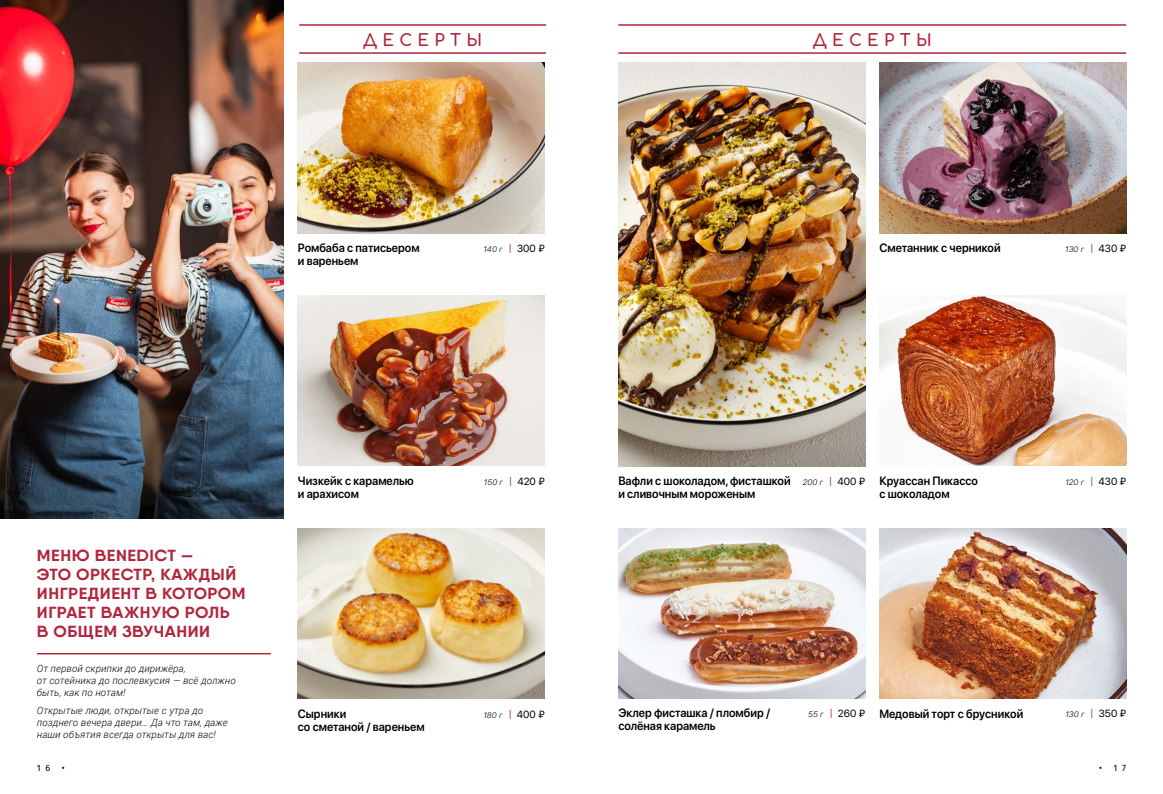
<style>
.page{position:relative;width:1163px;height:794px;background:#fff}
.page>*{position:absolute;margin:0;border:0;box-sizing:border-box;transform-origin:0 0}
.t1{font:16.5px "Comfortaa";letter-spacing:.32em;color:#b0273e}
.t2{font:700 16px/19px "Qanelas";letter-spacing:.03em;color:#b0273e;scale:1.06 1}
.t3{font:600 12px/13px "SF Pro Display";color:#000;scale:.95 1}
.t4{font:10.4px "SFUI Display";color:#000}
.t5{font:italic 300 10px/12px "Roboto";letter-spacing:.02em;color:#000}
.t6{font:9px "Fira Sans";color:#000}
.t7{font:italic 300 8px "SFUI Text";letter-spacing:-.005em;color:#000}
.s1{font-family:"SFUI Display";font-weight:400;font-style:normal;font-size:10.4px;color:#b0273e}
.s2{font-family:"SFUI Display";font-weight:400;font-style:normal;font-size:10.4px}
.s3{font-family:"SFUI Text";font-weight:300;font-style:italic;font-size:8px}
.s4{color:#b0273e}
</style>
<div class="page">
<img style="left:0;top:0;width:283px;height:518px">
<hr style="left:618px;top:24px;width:507px;height:2px;background:#b0273e">
<hr style="left:618px;top:52px;width:507px;height:2px;background:#b0273e">
<hr style="left:299px;top:24px;width:247px;height:2px;background:#b0273e">
<hr style="left:299px;top:52px;width:247px;height:2px;background:#b0273e">
<img style="left:298px;top:295px;width:246px;height:171px">
<img style="left:618px;top:62px;width:247px;height:404px">
<img style="left:618px;top:528px;width:247px;height:171px">
<hr style="left:37px;top:653px;width:234px;height:1px;background:#b0273e">
<img style="left:879px;top:528px;width:246px;height:171px">
<img style="left:879px;top:295px;width:246px;height:170px">
<img style="left:879px;top:62px;width:246px;height:171px">
<img style="left:298px;top:528px;width:246px;height:171px">
<img style="left:298px;top:62px;width:246px;height:171px">
<h1 class="t1" style="left:363px;top:25px;width:121px">ДЕСЕРТЫ</h1>
<h1 class="t1" style="left:812px;top:25px;width:121px">ДЕСЕРТЫ</h1>
<p class="t3" style="left:879px;top:240px;width:129px">Сметанник с черникой</p>
<p class="t3" style="left:298px;top:240px;width:130px">Ромбаба с патисьером и вареньем</p>
<p class="t7" style="left:1064px;top:243px;width:63px">130 г <span class="s1">|</span> <span class="s2">430 ₽</span></p>
<p class="t7" style="left:483px;top:243px;width:63px">140 г <span class="s1">|</span> <span class="s2">300 ₽</span></p>
<p class="t3" style="left:298px;top:473px;width:123px">Чизкейк с карамелью и арахисом</p>
<p class="t7" style="left:483px;top:476px;width:62px">150 г <span class="s1">|</span> <span class="s2">420 ₽</span></p>
<p class="t3" style="left:618px;top:473px;width:183px">Вафли с шоколадом, фисташкой и сливочным мороженым</p>
<p class="t7" style="left:802px;top:476px;width:64px">200 г <span class="s1">|</span> <span class="s2">400 ₽</span></p>
<p class="t3" style="left:879px;top:473px;width:105px">Круассан Пикассо с шоколадом</p>
<p class="t7" style="left:1064px;top:476px;width:63px">120 г <span class="s1">|</span> <span class="s2">430 ₽</span></p>
<h2 class="t2" style="left:37px;top:546px;width:198px">МЕНЮ BENEDICT —<br>ЭТО ОРКЕСТР, КАЖДЫЙ<br>ИНГРЕДИЕНТ В КОТОРОМ<br>ИГРАЕТ ВАЖНУЮ РОЛЬ<br>В ОБЩЕМ ЗВУЧАНИИ</h2>
<p class="t5" style="left:37px;top:662px;width:200px">От первой скрипки до дирижёра,<br>от сотейника до послевкусия — всё должно быть, как по нотам!</p>
<p class="t5" style="left:37px;top:704px;width:192px">Открытые люди, открытые с утра до позднего вечера двери… Да что там, даже наши объятия всегда открыты для вас!</p>
<p class="t3" style="left:879px;top:706px;width:153px">Медовый торт с брусникой</p>
<p class="t7" style="left:1064px;top:709px;width:63px">130 г <span class="s1">|</span> <span class="s2">350 ₽</span></p>
<p class="t3" style="left:618px;top:706px;width:161px">Эклер фисташка / пломбир / солёная карамель</p>
<p class="t4" style="left:807px;top:706px;width:59px"><span class="s3">55 г</span> <span class="s4">|</span> 260 ₽</p>
<p class="t3" style="left:298px;top:706px;width:135px">Сырники<br>со сметаной / вареньем</p>
<p class="t7" style="left:483px;top:709px;width:63px">180 г <span class="s1">|</span> <span class="s2">400 ₽</span></p>
<p class="t6" style="left:37px;top:760px;width:15px">1 6</p>
<p class="t6" style="left:62px;top:760px;width:4px">•</p>
<p class="t6" style="left:1098px;top:760px;width:28px">• 1 7</p>
</div>
